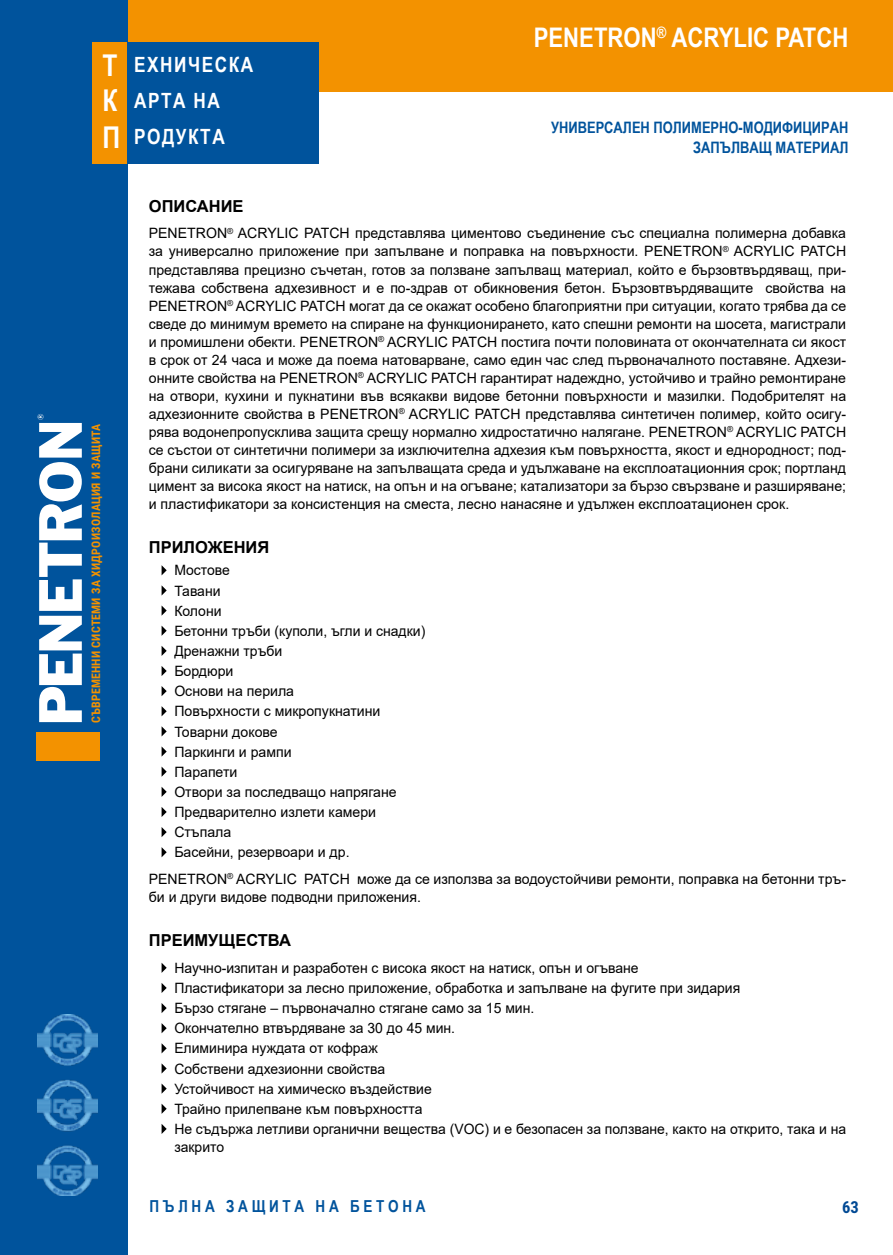
<style>
.page{position:relative;width:893px;height:1255px;background:#fff}
.page>*{position:absolute;margin:0;border:0;box-sizing:border-box;transform-origin:0 0}
.t1{font:700 27px "Arial Narrow";color:#fff}
.t2{font:700 21px/36px "Arial Narrow";letter-spacing:.075em;color:#fff}
.t3{font:700 16.5px "Arial";color:#000}
.t4{font:700 16.5px "Arial Narrow";letter-spacing:.225em;color:#00539c}
.t5{font:700 16.5px "Roboto 2014 Condensed";color:#004994}
.t6{font:700 15.75px/19.5px "Arial Narrow";color:#00539c;text-align:right}
.t7{font:14.25px/20.1px "Arial";color:#000}
.t8{font:700 11.85px "Roboto 2014 Condensed";letter-spacing:.02em;color:#f39200}
.s1{font-size:30px}
</style>
<div class="page">
<div style="left:127px;top:0;width:766px;height:92px;background:#f39200"></div>
<div style="left:0;top:0;width:128px;height:1254px;background:#00539c"></div>
<div style="left:127px;top:42px;width:192px;height:121px;background:#00539c"></div>
<div style="left:92px;top:42px;width:35px;height:121px;background:#f39200"></div>
<div style="left:36px;top:732px;width:64px;height:28px;background:#f39200"></div>
<svg style="left:38px;top:414px;width:44px;height:308px"></svg>
<img style="left:37px;top:1014px;width:61px;height:181px">
<svg style="left:162px;top:565px;width:5px;height:10px"></svg>
<svg style="left:162px;top:586px;width:5px;height:9px"></svg>
<svg style="left:162px;top:606px;width:5px;height:9px"></svg>
<svg style="left:162px;top:626px;width:5px;height:9px"></svg>
<svg style="left:162px;top:646px;width:5px;height:10px"></svg>
<svg style="left:162px;top:666px;width:5px;height:10px"></svg>
<svg style="left:162px;top:686px;width:5px;height:10px"></svg>
<svg style="left:162px;top:706px;width:5px;height:10px"></svg>
<svg style="left:162px;top:726px;width:5px;height:10px"></svg>
<svg style="left:162px;top:747px;width:5px;height:9px"></svg>
<svg style="left:162px;top:767px;width:5px;height:9px"></svg>
<svg style="left:162px;top:787px;width:5px;height:10px"></svg>
<svg style="left:162px;top:807px;width:5px;height:10px"></svg>
<svg style="left:162px;top:827px;width:5px;height:10px"></svg>
<svg style="left:162px;top:847px;width:5px;height:10px"></svg>
<svg style="left:162px;top:963px;width:5px;height:9px"></svg>
<svg style="left:162px;top:983px;width:5px;height:10px"></svg>
<svg style="left:162px;top:1003px;width:5px;height:10px"></svg>
<svg style="left:162px;top:1023px;width:5px;height:10px"></svg>
<svg style="left:162px;top:1043px;width:5px;height:10px"></svg>
<svg style="left:162px;top:1064px;width:5px;height:9px"></svg>
<svg style="left:162px;top:1084px;width:5px;height:9px"></svg>
<svg style="left:162px;top:1104px;width:5px;height:9px"></svg>
<svg style="left:162px;top:1124px;width:5px;height:9px"></svg>
<h2 class="t2" style="left:102px;top:45px;width:152px"><span class="s1">Т</span> ЕХНИЧЕСКА<br><span class="s1">К</span> АРТА НА<br><span class="s1">П</span> РОДУКТА</h2>
<h1 class="t1" style="left:534px;top:17px;width:316px">PENETRON<sup>®</sup> ACRYLIC PATCH</h1>
<p class="t6" style="left:551px;top:117px;width:299px">УНИВЕРСАЛЕН ПОЛИМЕРНО-МОДИФИЦИРАН<br>ЗАПЪЛВАЩ МАТЕРИАЛ</p>
<p class="t8" style="left:88px;top:723px;width:301px;rotate:-90deg">СЪВРЕМЕННИ СИСТЕМИ ЗА ХИДРОИЗОЛАЦИЯ И ЗАЩИТА</p>
<p class="t3" style="left:149px;top:194px;width:96px">ОПИСАНИЕ</p>
<p class="t7" style="left:149px;top:224px;width:699px;line-height:18px;text-align:justify">PENETRON<sup>®</sup> ACRYLIC PATCH представлява циментово съединение със специална полимерна добавка за универсално приложение при запълване и поправка на повърхности. PENETRON<sup>®</sup> ACRYLIC PATCH представлява прецизно съчетан, готов за ползване запълващ материал, който е бързовтвърдяващ, при&shy;тежава собствена адхезивност и е по-здрав от обикновения бетон. Бързовтвърдяващите свойства на PENETRON<sup>®</sup> ACRYLIC PATCH могат да се окажат особено благоприятни при ситуации, когато трябва да се сведе до минимум времето на спиране на функционирането, като спешни ремонти на шосета, магистрали и промишлени обекти. PENETRON<sup>®</sup> ACRYLIC PATCH постига почти половината от окончателната си якост в срок от 24 часа и може да поема натоварване, само един час след първоначалното поставяне. Адхези&shy;онните свойства на PENETRON<sup>®</sup> ACRYLIC PATCH гарантират надеждно, устойчиво и трайно ремонтиране на отвори, кухини и пукнатини във всякакви видове бетонни повърхности и мазилки. Подобрителят на адхезионните свойства в PENETRON<sup>®</sup> ACRYLIC PATCH представлява синтетичен полимер, който осигу&shy;рява водонепропусклива защита срещу нормално хидростатично налягане. PENETRON<sup>®</sup> ACRYLIC PATCH се състои от синтетични полимери за изключителна адхезия към повърхността, якост и еднородност; под&shy;брани силикати за осигуряване на запълващата среда и удължаване на експлоатационния срок; портланд цимент за висока якост на натиск, на опън и на огъване; катализатори за бързо свързване и разширяване; и пластификатори за консистенция на сместа, лесно нанасяне и удължен експлоатационен срок.</p>
<p class="t3" style="left:149px;top:535px;width:122px">ПРИЛОЖЕНИЯ</p>
<p class="t7" style="left:174px;top:560px;width:252px">Мостове<br>Тавани<br>Колони<br>Бетонни тръби (куполи, ъгли и снадки)<br>Дренажни тръби<br>Бордюри<br>Основи на перила<br>Повърхности с микропукнатини<br>Товарни докове<br>Паркинги и рампи<br>Парапети<br>Отвори за последващо напрягане<br>Предварително излети камери<br>Стъпала<br>Басейни, резервоари и др.</p>
<p class="t7" style="left:149px;top:869px;width:699px;line-height:18px">PENETRON<sup>®</sup> ACRYLIC PATCH може да се използва за водоустойчиви ремонти, поправка на бетонни тръ&shy;би и други видове подводни приложения.</p>
<p class="t3" style="left:149px;top:928px;width:144px">ПРЕИМУЩЕСТВА</p>
<p class="t7" style="left:174px;top:957px;width:673px">Научно-изпитан и разработен с висока якост на натиск, опън и огъване<br>Пластификатори за лесно приложение, обработка и запълване на фугите при зидария<br>Бързо стягане – първоначално стягане само за 15 мин.<br>Окончателно втвърдяване за 30 до 45 мин.<br>Елиминира нуждата от кофраж<br>Собствени адхезионни свойства<br>Устойчивост на химическо въздействие<br>Трайно прилепване към повърхността<br>Не съдържа летливи органични вещества (VOC) и е безопасен за ползване, както на открито, така и на</p>
<p class="t7" style="left:174px;top:1136px;width:51px">закрито</p>
<p class="t4" style="left:149px;top:1194px;width:278px">ПЪЛНА ЗАЩИТА НА БЕТОНА</p>
<p class="t5" style="left:842px;top:1195px;width:18px">63</p>
</div>
